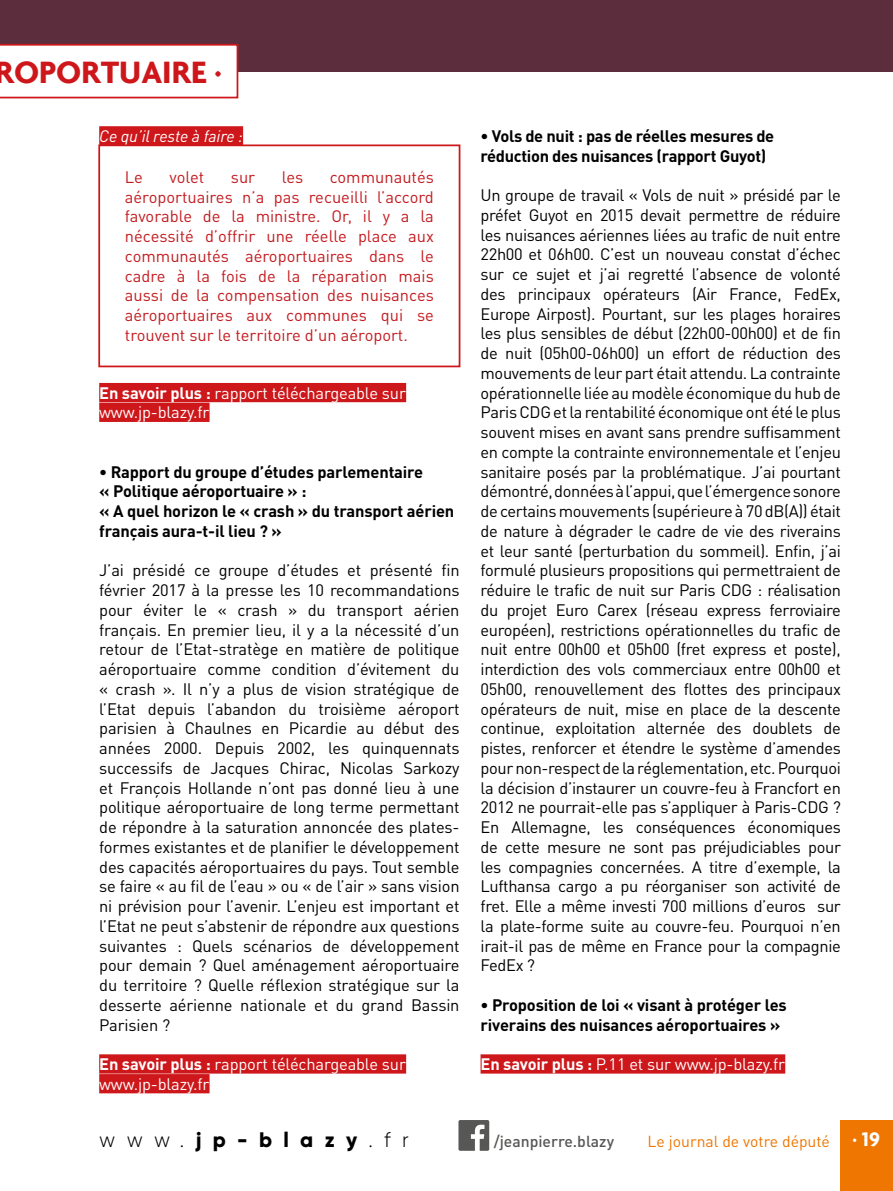
<style>
.page{position:relative;width:893px;height:1191px;background:#fff}
.page>*{position:absolute;margin:0;border:0;box-sizing:border-box;transform-origin:0 0}
.t1{font:700 33.25px "Agenda";color:#cd171a}
.t2{font:800 21px "Gilroy";letter-spacing:.54em;color:#000}
.t3{font:16.45px/19.8px "DIN Pro";letter-spacing:-.02em;color:#000;text-align:justify}
.t4{font:16.45px/19.8px "DIN Pro";color:#c41b1f;text-align:justify}
.t5{font:700 16.45px/19.8px "DIN Pro";letter-spacing:-.01em;color:#000}
.t6{font:16.45px/19.8px "DIN Pro";letter-spacing:-.01em;color:#fff}
.t7{font:italic 16.45px "DIN Pro";letter-spacing:-.01em;color:#fff}
.t8{font:15.75px "DIN Pro";color:#ee7601}
.t9{font:500 15.75px "DIN Pro";color:#575756}
.s1{font-weight:700}
.s2{font-weight:300}
.s3{font-family:"Agenda";font-weight:700;font-size:21px;color:#fff}
</style>
<div class="page">
<div style="left:0;top:0;width:893px;height:71px;background:#5c2e3d"></div>
<div style="left:99px;top:126px;width:144px;height:19px;background:#cd171a"></div>
<div style="left:99px;top:383px;width:307px;height:19px;background:#cd171a"></div>
<div style="left:99px;top:403px;width:111px;height:19px;background:#cd171a"></div>
<div style="left:99px;top:1054px;width:307px;height:19px;background:#cd171a"></div>
<div style="left:99px;top:1074px;width:111px;height:19px;background:#cd171a"></div>
<div style="left:481px;top:1054px;width:304px;height:19px;background:#cd171a"></div>
<svg style="left:458px;top:1120px;width:31px;height:30px"></svg>
<div style="left:841px;top:1120px;width:52px;height:71px;background:#ee7601"></div>
<div style="left:98px;top:144px;width:362px;height:223px;border:2px solid #cd171a"></div>
<svg style="left:0;top:44px;width:238px;height:54px"></svg>
<h1 class="t1" style="left:-5px;top:52px;width:229px">ROPORTUAIRE ·</h1>
<p class="t7" style="left:99px;top:123px;width:145px">Ce qu’il reste à faire :</p>
<p class="t4" style="left:125px;top:165px;width:310px;text-indent:205px">communautés aéroportuaires n’a pas recueilli l’accord favorable de la ministre. Or, il y a la nécessité d’offrir une réelle place aux communautés aéroportuaires dans le cadre à la fois de la réparation mais aussi de la compensation des nuisances aéroportuaires aux communes qui se trouvent sur le territoire d’un aéroport.</p>
<p class="t4" style="left:125px;top:165px;width:20px">Le</p>
<p class="t4" style="left:170px;top:165px;width:36px">volet</p>
<p class="t4" style="left:231px;top:165px;width:26px">sur</p>
<p class="t4" style="left:282px;top:165px;width:23px">les</p>
<p class="t6" style="left:99px;top:381px;width:308px"><span class="s1">En savoir plus :</span> rapport téléchargeable sur www.jp-blazy.fr</p>
<p class="t5" style="left:99px;top:460px;width:357px">• Rapport du groupe d’études parlementaire<br>« Politique aéroportuaire » :<br>« A quel horizon le « crash » du transport aérien français aura-t-il lieu ? »</p>
<p class="t3" style="left:99px;top:559px;width:362px">J’ai présidé ce groupe d’études et présenté fin février 2017 à la presse les 10 recommandations pour éviter le « crash » du transport aérien français. En premier lieu, il y a la nécessité d’un retour de l’Etat-stratège en matière de politique aéroportuaire comme condition d’évitement du « crash ». Il n’y a plus de vision stratégique de l’Etat depuis l’abandon du troisième aéroport parisien à Chaulnes en Picardie au début des années 2000. Depuis 2002, les quinquennats successifs de Jacques Chirac, Nicolas Sarkozy et François Hollande n’ont pas donné lieu à une politique aéroportuaire de long terme permettant de répondre à la saturation annoncée des plates&shy;formes existantes et de planifier le développement des capacités aéroportuaires du pays. Tout semble se faire « au fil de l’eau » ou « de l’air » sans vision ni prévision pour l’avenir. L’enjeu est important et l’Etat ne peut s’abstenir de répondre aux questions suivantes : Quels scénarios de développement pour demain ? Quel aménagement aéroportuaire du territoire ? Quelle réflexion stratégique sur la desserte aérienne nationale et du grand Bassin Parisien ?</p>
<p class="t6" style="left:99px;top:1052px;width:308px"><span class="s1">En savoir plus :</span> rapport téléchargeable sur www.jp-blazy.fr</p>
<p class="t5" style="left:481px;top:124px;width:295px">• Vols de nuit : pas de réelles mesures de réduction des nuisances (rapport Guyot)</p>
<p class="t3" style="left:481px;top:184px;width:362px">Un groupe de travail « Vols de nuit » présidé par le préfet Guyot en 2015 devait permettre de réduire les nuisances aériennes liées au trafic de nuit entre 22h00 et 06h00. C’est un nouveau constat d’échec sur ce sujet et j’ai regretté l’absence de volonté des principaux opérateurs (Air France, FedEx, Europe Airpost). Pourtant, sur les plages horaires les plus sensibles de début (22h00-00h00) et de fin de nuit (05h00-06h00) un effort de réduction des mouvements de leur part était attendu. La contrainte opérationnelle liée au modèle économique du hub de Paris CDG et la rentabilité économique ont été le plus souvent mises en avant sans prendre suffisamment en compte la contrainte environnementale et l’enjeu sanitaire posés par la problématique. J’ai pourtant démontré, données à l’appui, que l’émergence sonore de certains mouvements (supérieure à 70 dB(A)) était de nature à dégrader le cadre de vie des riverains et leur santé (perturbation du sommeil). Enfin, j’ai formulé plusieurs propositions qui permettraient de réduire le trafic de nuit sur Paris CDG : réalisation du projet Euro Carex (réseau express ferroviaire européen), restrictions opérationnelles du trafic de nuit entre 00h00 et 05h00 (fret express et poste), interdiction des vols commerciaux entre 00h00 et 05h00, renouvellement des flottes des principaux opérateurs de nuit, mise en place de la descente continue, exploitation alternée des doublets de pistes, renforcer et étendre le système d’amendes pour non-respect de la réglementation, etc. Pourquoi la décision d’instaurer un couvre-feu à Francfort en 2012 ne pourrait-elle pas s’appliquer à Paris-CDG ?<br>En Allemagne, les conséquences économiques de cette mesure ne sont pas préjudiciables pour les compagnies concernées. A titre d’exemple, la Lufthansa cargo a pu réorganiser son activité de fret. Elle a même investi 700 millions d’euros sur la plate-forme suite au couvre-feu. Pourquoi n’en irait-il pas de même en France pour la compagnie FedEx ?</p>
<p class="t5" style="left:481px;top:993px;width:308px">• Proposition de loi « visant à protéger les riverains des nuisances aéroportuaires »</p>
<p class="t6" style="left:481px;top:1052px;width:306px"><span class="s1">En savoir plus :</span> P.11 et sur www.jp-blazy.fr</p>
<p class="t2" style="left:99px;top:1126px;width:311px"><span class="s2">www.</span>jp-blazy<span class="s2">.fr</span></p>
<p class="t9" style="left:494px;top:1128px;width:122px">/jeanpierre.blazy</p>
<p class="t8" style="left:648px;top:1128px;width:234px">Le journal de votre député <span class="s3">· 19</span></p>
</div>
